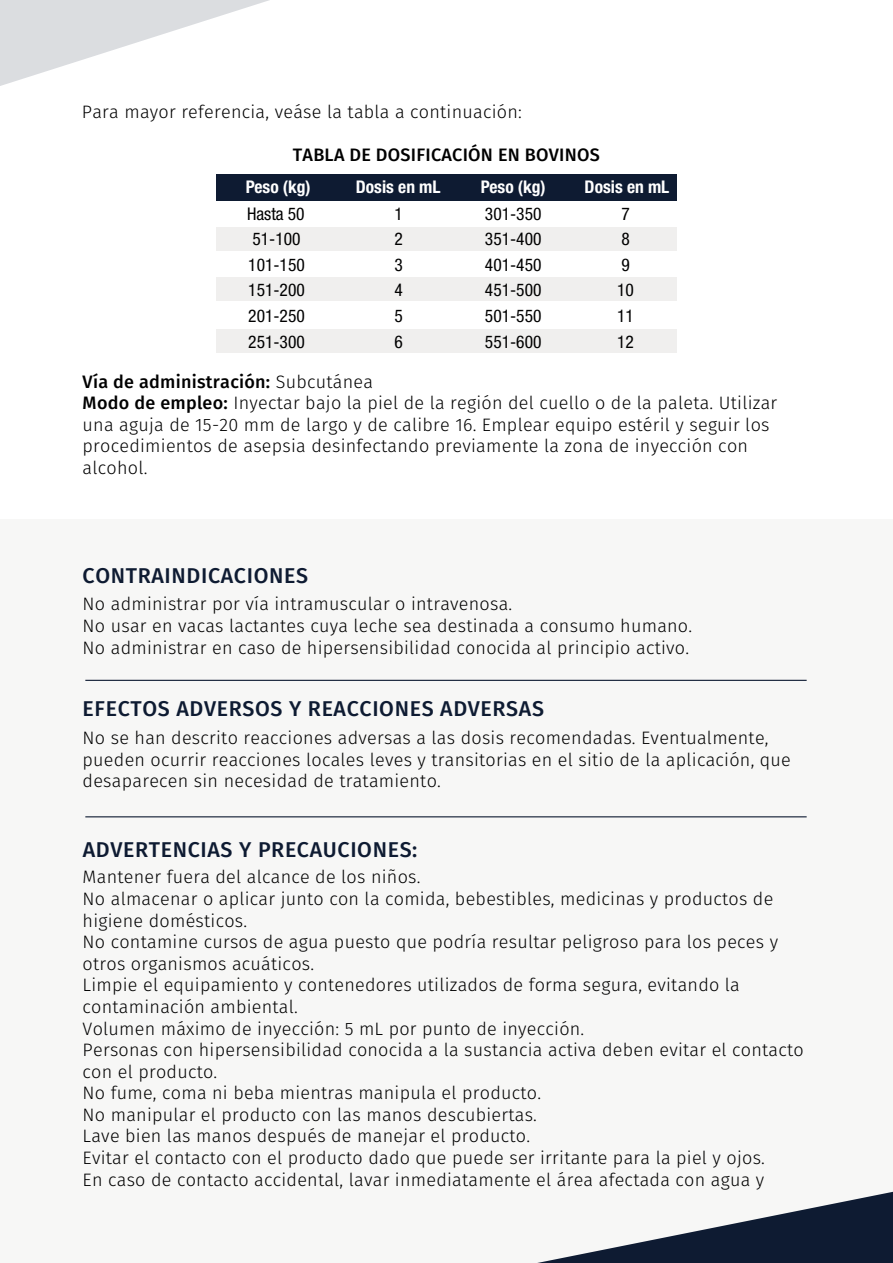
<style>
.page{position:relative;width:893px;height:1263px;background:#fff}
.page>*{position:absolute;margin:0;border:0;box-sizing:border-box;transform-origin:0 0}
.t1{font:500 21.45px "Fira Sans";letter-spacing:.03em;color:#0e1b32}
.t2{font:300 18px/21.6px "Fira Sans";letter-spacing:.015em;color:#000}
.t3{font:500 18px "Fira Sans";letter-spacing:.015em;color:#000}
.t4{font:condensed 17.55px "Helvetica Neue LT Std";color:#000}
.t5{font:700 condensed 17.55px "Helvetica Neue LT Std";color:#fff}
.s1{font-weight:500}
</style>
<div class="page">
<svg style="left:0;top:0;width:269px;height:86px"></svg>
<div style="left:0;top:519px;width:893px;height:744px;background:#f7f7f6"></div>
<svg style="left:537px;top:1192px;width:356px;height:71px"></svg>
<div style="left:216px;top:227px;width:461px;height:23px;background:#f0efee"></div>
<div style="left:216px;top:277px;width:461px;height:24px;background:#f0efee"></div>
<div style="left:216px;top:329px;width:461px;height:24px;background:#f0efee"></div>
<div style="left:216px;top:174px;width:461px;height:26px;background:#0e1b32"></div>
<hr style="left:85px;top:680px;width:722px;height:1px;background:#0e1b32">
<hr style="left:85px;top:816px;width:722px;height:1px;background:#0e1b32">
<p class="t2" style="left:82px;top:103px;width:441px">Para mayor referencia, veáse la tabla a continuación:</p>
<p class="t3" style="left:293px;top:142px;width:309px">TABLA DE DOSIFICACIÓN EN BOVINOS</p>
<p class="t5" style="left:246px;top:176px;width:66px">Peso (kg)</p>
<p class="t5" style="left:356px;top:176px;width:86px">Dosis en mL</p>
<p class="t5" style="left:481px;top:176px;width:66px">Peso (kg)</p>
<p class="t5" style="left:585px;top:176px;width:86px">Dosis en mL</p>
<p class="t4" style="left:247px;top:204px;width:59px">Hasta 50</p>
<p class="t4" style="left:395px;top:204px;width:10px">1</p>
<p class="t4" style="left:485px;top:204px;width:58px">301-350</p>
<p class="t4" style="left:621px;top:204px;width:10px">7</p>
<p class="t4" style="left:252px;top:229px;width:50px">51-100</p>
<p class="t4" style="left:395px;top:229px;width:10px">2</p>
<p class="t4" style="left:485px;top:229px;width:58px">351-400</p>
<p class="t4" style="left:621px;top:229px;width:10px">8</p>
<p class="t4" style="left:248px;top:254px;width:58px">101-150</p>
<p class="t4" style="left:395px;top:254px;width:10px">3</p>
<p class="t4" style="left:485px;top:254px;width:58px">401-450</p>
<p class="t4" style="left:621px;top:254px;width:10px">9</p>
<p class="t4" style="left:248px;top:279px;width:58px">151-200</p>
<p class="t4" style="left:395px;top:279px;width:10px">4</p>
<p class="t4" style="left:485px;top:279px;width:58px">451-500</p>
<p class="t4" style="left:617px;top:279px;width:18px">10</p>
<p class="t4" style="left:248px;top:305px;width:58px">201-250</p>
<p class="t4" style="left:395px;top:305px;width:10px">5</p>
<p class="t4" style="left:485px;top:305px;width:58px">501-550</p>
<p class="t4" style="left:617px;top:305px;width:18px">11</p>
<p class="t4" style="left:248px;top:332px;width:58px">251-300</p>
<p class="t4" style="left:395px;top:332px;width:10px">6</p>
<p class="t4" style="left:485px;top:332px;width:58px">551-600</p>
<p class="t4" style="left:617px;top:332px;width:18px">12</p>
<p class="t2" style="left:83px;top:372px;width:696px"><span class="s1">Vía de administración:</span> Subcutánea<br><span class="s1">Modo de empleo:</span> Inyectar bajo la piel de la región del cuello o de la paleta. Utilizar una aguja de 15-20 mm de largo y de calibre 16. Emplear equipo estéril y seguir los procedimientos de asepsia desinfectando previamente la zona de inyección con alcohol.</p>
<p class="t1" style="left:83px;top:560px;width:227px">CONTRAINDICACIONES</p>
<p class="t2" style="left:83px;top:595px;width:611px">No administrar por vía intramuscular o intravenosa.<br>No usar en vacas lactantes cuya leche sea destinada a consumo humano.<br>No administrar en caso de hipersensibilidad conocida al principio activo.</p>
<p class="t1" style="left:83px;top:694px;width:463px">EFECTOS ADVERSOS Y REACCIONES ADVERSAS</p>
<p class="t2" style="left:83px;top:728px;width:710px">No se han descrito reacciones adversas a las dosis recomendadas. Eventualmente, pueden ocurrir reacciones locales leves y transitorias en el sitio de la aplicación, que desaparecen sin necesidad de tratamiento.</p>
<p class="t1" style="left:83px;top:835px;width:336px">ADVERTENCIAS Y PRECAUCIONES:</p>
<p class="t2" style="left:83px;top:868px;width:723px">Mantener fuera del alcance de los niños.<br>No almacenar o aplicar junto con la comida, bebestibles, medicinas y productos de higiene domésticos.<br>No contamine cursos de agua puesto que podría resultar peligroso para los peces y otros organismos acuáticos.<br>Limpie el equipamiento y contenedores utilizados de forma segura, evitando la contaminación ambiental.<br>Volumen máximo de inyección: 5 mL por punto de inyección.<br>Personas con hipersensibilidad conocida a la sustancia activa deben evitar el contacto con el producto.<br>No fume, coma ni beba mientras manipula el producto.<br>No manipular el producto con las manos descubiertas.<br>Lave bien las manos después de manejar el producto.<br>Evitar el contacto con el producto dado que puede ser irritante para la piel y ojos.<br>En caso de contacto accidental, lavar inmediatamente el área afectada con agua y</p>
</div>
